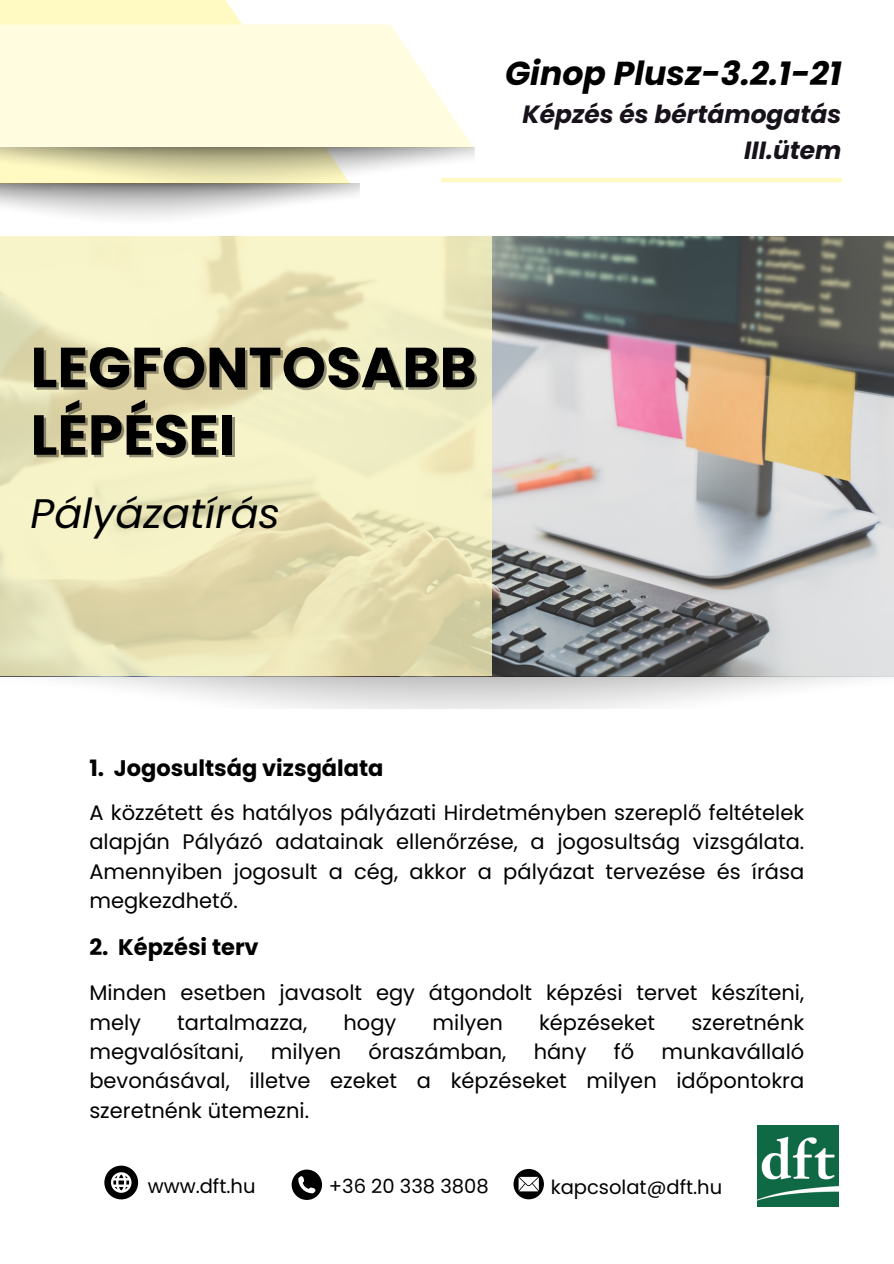
<style>
.page{position:relative;width:894px;height:1264px;background:#fff}
.page>*{position:absolute;margin:0;border:0;box-sizing:border-box;transform-origin:0 0}
.t1{font:700 56.4px/67.5px "Poppins";color:#000}
.t2{font:italic 41.25px "Poppins";color:#000}
.t3{font:italic 700 33.15px "Poppins";color:#000}
.t4{font:italic 700 24.9px "Poppins";color:#17111a}
.t5{font:700 22.5px "Poppins";color:#000}
.t6{font:21px/29.2px "Poppins";color:#000;text-align:justify}
.t7{font:19.5px "Poppins";color:#000}
</style>
<div class="page">
<img style="left:0;top:236px;width:893px;height:472px">
<svg style="left:0;top:236px;width:491px;height:440px;background:#ebe6ba"></svg>
<div style="left:0;top:0;width:242px;height:24px;background:#fffac2"></div>
<svg style="left:0;top:24px;width:473px;height:123px;background:#fffce1"></svg>
<img style="left:0;top:147px;width:474px;height:44px">
<hr style="left:441px;top:178px;width:400px;height:4px;background:#fffac2">
<img style="left:757px;top:1125px;width:80px;height:81px">
<svg style="left:104px;top:1165px;width:34px;height:34px"></svg>
<svg style="left:291px;top:1169px;width:31px;height:30px"></svg>
<svg style="left:513px;top:1169px;width:30px;height:30px"></svg>
<h3 class="t3" style="left:505px;top:50px;width:338px">Ginop Plusz-3.2.1-21</h3>
<p class="t4" style="left:522px;top:97px;width:320px">Képzés és bértámogatás</p>
<h1 class="t1" style="left:31px;top:334px;width:447px">LEGFONTOSABB<br>LÉPÉSEI</h1>
<h2 class="t2" style="left:31px;top:485px;width:251px">Pályázatírás</h2>
<p class="t5" style="left:89px;top:752px;width:296px">1. Jogosultság vizsgálata</p>
<p class="t4" style="left:743px;top:132px;width:99px">III.ütem</p>
<p class="t6" style="left:89px;top:798px;width:716px">A közzétett és hatályos pályázati Hirdetményben szereplő feltételek alapján Pályázó adatainak ellenőrzése, a jogosultság vizsgálata.<br>Amennyiben jogosult a cég, akkor a pályázat tervezése és írása megkezdhető.</p>
<p class="t5" style="left:89px;top:931px;width:171px">2. Képzési terv</p>
<p class="t6" style="left:89px;top:978px;width:716px">Minden esetben javasolt egy átgondolt képzési tervet készíteni, mely</p>
<p class="t6" style="left:177px;top:1007px;width:131px">tartalmazza,</p>
<p class="t6" style="left:343px;top:1007px;width:54px">hogy</p>
<p class="t6" style="left:432px;top:1007px;width:72px">milyen</p>
<p class="t6" style="left:539px;top:1007px;width:118px">képzéseket</p>
<p class="t6" style="left:691px;top:1007px;width:114px">szeretnénk</p>
<p class="t6" style="left:89px;top:1037px;width:156px">megvalósítani,</p>
<p class="t6" style="left:271px;top:1037px;width:72px">milyen</p>
<p class="t6" style="left:368px;top:1037px;width:139px">óraszámban,</p>
<p class="t6" style="left:533px;top:1037px;width:54px">hány</p>
<p class="t6" style="left:613px;top:1037px;width:22px">fő</p>
<p class="t6" style="left:89px;top:1037px;width:716px;text-indent:572px">munkavállaló bevonásával, illetve ezeket a képzéseket milyen időpontokra szeretnénk ütemezni.</p>
<p class="t7" style="left:148px;top:1172px;width:109px">www.dft.hu</p>
<p class="t7" style="left:329px;top:1172px;width:161px">+36 20 338 3808</p>
<p class="t7" style="left:550px;top:1173px;width:173px">kapcsolat@dft.hu</p>
</div>
